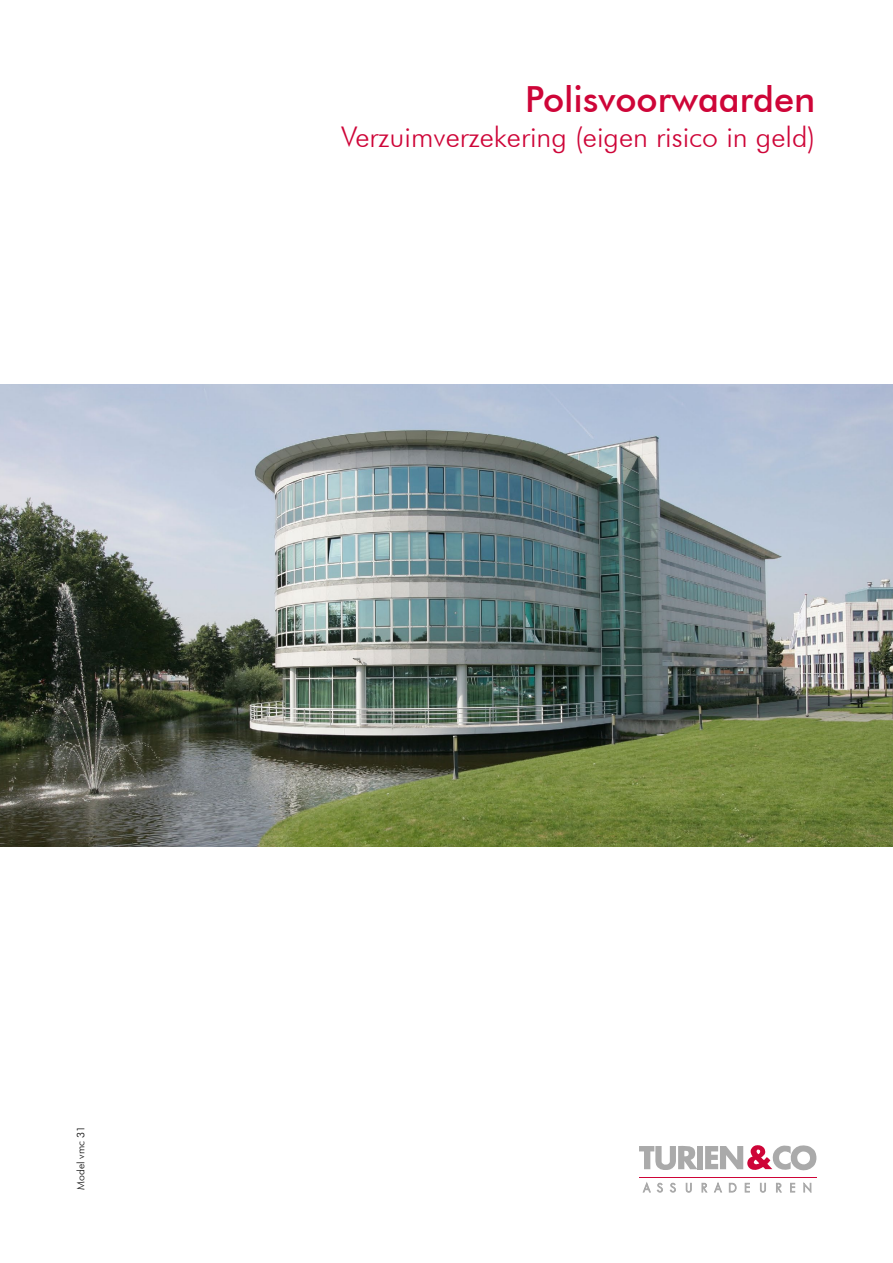
<style>
.page{position:relative;width:893px;height:1263px;background:#fff}
.page>*{position:absolute;margin:0;border:0;box-sizing:border-box;transform-origin:0 0}
.t1{font:500 36px "Futura BT";color:#ce0538}
.t2{font:300 28.5px "Futura BT";color:#ce0538}
.t3{font:300 10.5px "Futura BT";color:#000}
</style>
<div class="page">
<div style="left:697px;top:1146px;width:6px;height:23px;background:#aaa"></div>
<svg style="left:705px;top:1145px;width:111px;height:26px"></svg>
<svg style="left:639px;top:1146px;width:58px;height:24px"></svg>
<svg style="left:643px;top:1182px;width:8px;height:10px"></svg>
<svg style="left:657px;top:1183px;width:6px;height:9px"></svg>
<svg style="left:670px;top:1183px;width:6px;height:9px"></svg>
<svg style="left:686px;top:1183px;width:6px;height:9px"></svg>
<svg style="left:702px;top:1183px;width:5px;height:9px"></svg>
<svg style="left:714px;top:1182px;width:8px;height:10px"></svg>
<svg style="left:729px;top:1183px;width:7px;height:9px"></svg>
<svg style="left:745px;top:1183px;width:5px;height:9px"></svg>
<svg style="left:760px;top:1183px;width:6px;height:9px"></svg>
<svg style="left:776px;top:1183px;width:6px;height:9px"></svg>
<svg style="left:790px;top:1183px;width:5px;height:9px"></svg>
<svg style="left:803px;top:1182px;width:8px;height:11px"></svg>
<hr style="left:639px;top:1177px;width:177px;height:1px;background:#ce0538">
<img style="left:0;top:384px;width:893px;height:462px">
<p class="t1" style="left:525px;top:78px;width:292px">Polisvoorwaarden</p>
<p class="t2" style="left:341px;top:119px;width:475px">Verzuimverzekering (eigen risico in geld)</p>
<p class="t3" style="left:74px;top:1189px;width:65px;rotate:-90deg">Model vmc 31</p>
</div>
